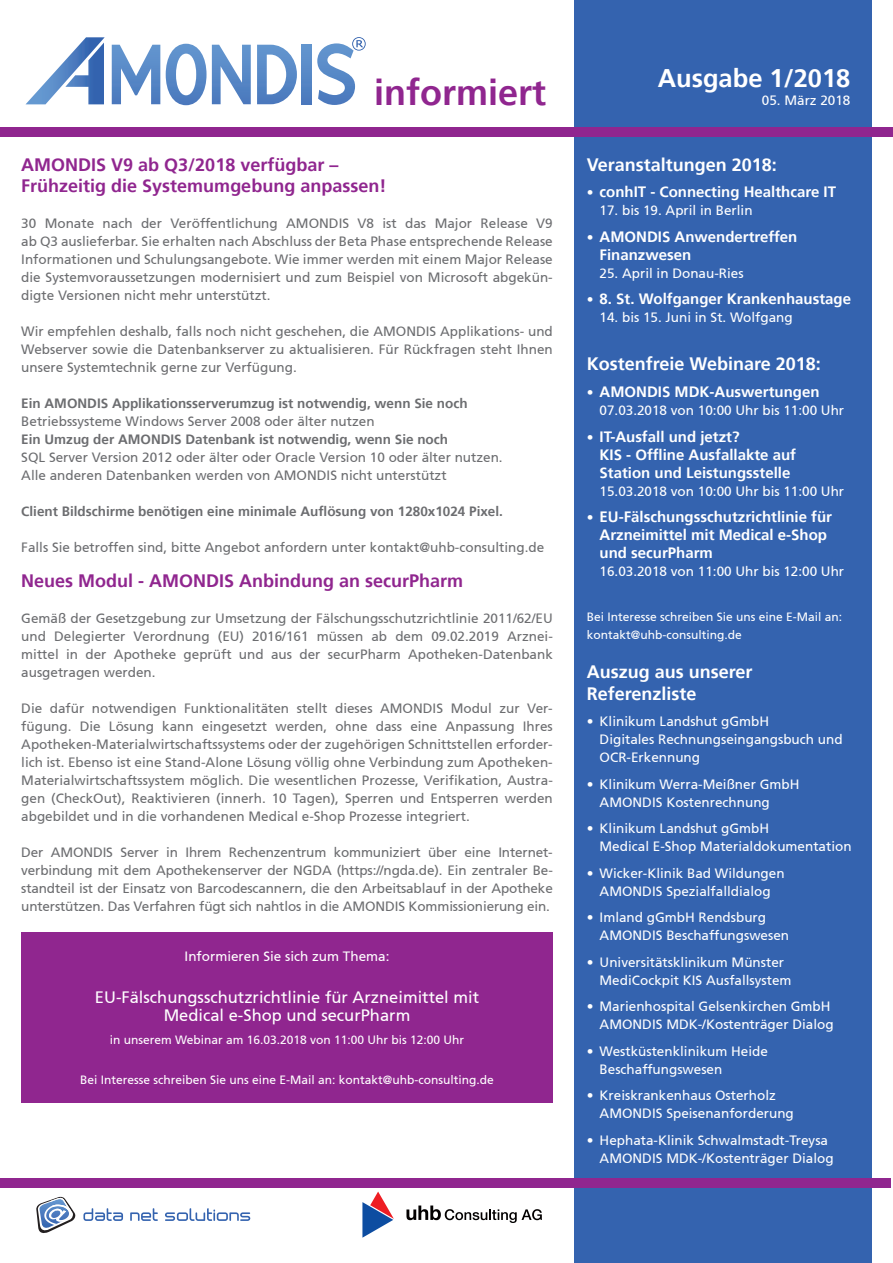
<style>
.page{position:relative;width:893px;height:1263px;background:#fff}
.page>*{position:absolute;margin:0;border:0;box-sizing:border-box;transform-origin:0 0}
.t1{font:700 36px "Frutiger 65";color:#90268f}
.t2{font:700 25.5px "Frutiger 65";color:#fff}
.t3{font:700 18px/21.6px "Frutiger 65";color:#90268f}
.t4{font:700 18px/21.6px "Frutiger 65";color:#fff}
.t5{font:16.5px/18px "Frutiger 55 Roman";color:#fff;text-align:center}
.t6{font:700 15px/18px "Frutiger 65";color:#fff}
.t7{font:13.5px/18px "Frutiger 55 Roman";color:#6c6d70;text-align:justify}
.t8{font:13.5px/18px "Frutiger 55 Roman";color:#fff}
.t9{font:700 13.5px "Frutiger 65";color:#6c6d70}
.t10{font:12px/18px "Frutiger 55 Roman";color:#fff}
.s1{font-family:"Frutiger 55 Roman";font-weight:400;font-size:13.5px}
</style>
<div class="page">
<div style="left:574px;top:0;width:298px;height:1263px;background:#3463af"></div>
<svg style="left:26px;top:37px;width:79px;height:67px"></svg>
<svg style="left:112px;top:45px;width:48px;height:59px"></svg>
<svg style="left:166px;top:44px;width:85px;height:61px"></svg>
<svg style="left:257px;top:45px;width:40px;height:59px"></svg>
<svg style="left:302px;top:45px;width:9px;height:59px"></svg>
<svg style="left:317px;top:37px;width:49px;height:68px"></svg>
<div style="left:0;top:1178px;width:891px;height:9px;background:#90268f"></div>
<svg style="left:406px;top:1205px;width:136px;height:18px"></svg>
<svg style="left:362px;top:1191px;width:32px;height:47px"></svg>
<svg style="left:36px;top:1197px;width:39px;height:36px"></svg>
<svg style="left:83px;top:1208px;width:40px;height:13px"></svg>
<svg style="left:130px;top:1208px;width:28px;height:13px"></svg>
<svg style="left:165px;top:1208px;width:85px;height:13px"></svg>
<div style="left:0;top:128px;width:893px;height:9px;background:#90268f"></div>
<div style="left:21px;top:932px;width:532px;height:171px;background:#90268f"></div>
<h1 class="t1" style="left:374px;top:71px;width:174px">informiert</h1>
<h2 class="t2" style="left:658px;top:63px;width:194px">Ausgabe 1/2018</h2>
<p class="t8" style="left:762px;top:91px;width:90px">05. März 2018</p>
<h3 class="t3" style="left:21px;top:154px;width:367px">AMONDIS V9 ab Q3/2018 verfügbar –<br>Frühzeitig die Systemumgebung anpassen!</h3>
<p class="t7" style="left:21px;top:215px;width:533px">30 Monate nach der Veröffentlichung AMONDIS V8 ist das Major Release V9 ab Q3 auslieferbar. Sie erhalten nach Abschluss der Beta Phase entsprechende Release Informationen und Schulungsangebote. Wie immer werden mit einem Major Release die Systemvoraussetzungen modernisiert und zum Beispiel von Microsoft abgekün&shy;digte Versionen nicht mehr unterstützt.</p>
<p class="t7" style="left:21px;top:323px;width:533px">Wir empfehlen deshalb, falls noch nicht geschehen, die AMONDIS Applikations- und Webserver sowie die Datenbankserver zu aktualisieren. Für Rückfragen steht Ihnen unsere Systemtechnik gerne zur Verfügung.</p>
<p class="t9" style="left:21px;top:396px;width:448px">Ein AMONDIS Applikationsserverumzug ist notwendig, wenn Sie noch</p>
<p class="t7" style="left:21px;top:413px;width:355px">Betriebssysteme Windows Server 2008 oder älter nutzen</p>
<p class="t9" style="left:21px;top:432px;width:428px">Ein Umzug der AMONDIS Datenbank ist notwendig, wenn Sie noch</p>
<p class="t7" style="left:21px;top:449px;width:483px">SQL Server Version 2012 oder älter oder Oracle Version 10 oder älter nutzen.<br>Alle anderen Datenbanken werden von AMONDIS nicht unterstützt</p>
<p class="t9" style="left:21px;top:504px;width:483px">Client Bildschirme benötigen eine minimale Auflösung von 1280x1024 Pixel.</p>
<p class="t7" style="left:21px;top:539px;width:524px">Falls Sie betroffen sind, bitte Angebot anfordern unter kontakt@uhb-consulting.de</p>
<h3 class="t3" style="left:21px;top:570px;width:444px">Neues Modul - AMONDIS Anbindung an securPharm</h3>
<p class="t7" style="left:21px;top:610px;width:533px">Gemäß der Gesetzgebung zur Umsetzung der Fälschungsschutzrichtlinie 2011/62/EU und Delegierter Verordnung (EU) 2016/161 müssen ab dem 09.02.2019 Arznei&shy;mittel in der Apotheke geprüft und aus der securPharm Apotheken-Datenbank ausgetragen werden.</p>
<p class="t7" style="left:21px;top:700px;width:533px">Die dafür notwendigen Funktionalitäten stellt dieses AMONDIS Modul zur Ver&shy;fügung. Die Lösung kann eingesetzt werden, ohne dass eine Anpassung Ihres Apotheken-Materialwirtschaftssystems oder der zugehörigen Schnittstellen erforder&shy;lich ist. Ebenso ist eine Stand-Alone Lösung völlig ohne Verbindung zum Apotheken-Materialwirtschaftssystem möglich. Die wesentlichen Prozesse, Verifikation, Austra&shy;gen (CheckOut), Reaktivieren (innerh. 10 Tagen), Sperren und Entsperren werden abgebildet und in die vorhandenen Medical e-Shop Prozesse integriert.</p>
<p class="t7" style="left:21px;top:844px;width:533px">Der AMONDIS Server in Ihrem Rechenzentrum kommuniziert über eine Internet&shy;verbindung mit dem Apothekenserver der NGDA (https://ngda.de). Ein zentraler Be&shy;standteil ist der Einsatz von Barcodescannern, die den Arbeitsablauf in der Apotheke unterstützen. Das Verfahren fügt sich nahtlos in die AMONDIS Kommissionierung ein.</p>
<p class="t8" style="left:185px;top:947px;width:206px">Informieren Sie sich zum Thema:</p>
<p class="t5" style="left:95px;top:988px;width:386px">EU-Fälschungsschutzrichtlinie für Arzneimittel mit<br>Medical e-Shop und securPharm</p>
<p class="t10" style="left:110px;top:1030px;width:356px">in unserem Webinar am 16.03.2018 von 11:00 Uhr bis 12:00 Uhr</p>
<p class="t10" style="left:80px;top:1071px;width:415px">Bei Interesse schreiben Sie uns eine E-Mail an: kontakt@uhb-consulting.de</p>
<h3 class="t4" style="left:587px;top:154px;width:192px">Veranstaltungen 2018:</h3>
<p class="t6" style="left:587px;top:183px;width:251px"><span class="s1">•</span> conhIT - Connecting Healthcare IT</p>
<p class="t8" style="left:600px;top:202px;width:155px">17. bis 19. April in Berlin</p>
<p class="t6" style="left:600px;top:228px;width:199px;text-indent:-13px"><span class="s1">•</span> AMONDIS Anwendertreffen<br>Finanzwesen</p>
<p class="t8" style="left:600px;top:264px;width:146px">25. April in Donau-Ries</p>
<p class="t6" style="left:587px;top:290px;width:266px"><span class="s1">•</span> 8. St. Wolfganger Krankenhaustage</p>
<p class="t8" style="left:600px;top:309px;width:195px">14. bis 15. Juni in St. Wolfgang</p>
<h3 class="t4" style="left:587px;top:353px;width:236px">Kostenfreie Webinare 2018:</h3>
<p class="t6" style="left:587px;top:383px;width:234px"><span class="s1">•</span> AMONDIS MDK-Auswertungen</p>
<p class="t8" style="left:600px;top:401px;width:246px">07.03.2018 von 10:00 Uhr bis 11:00 Uhr</p>
<p class="t6" style="left:600px;top:427px;width:198px;text-indent:-13px"><span class="s1">•</span> IT-Ausfall und jetzt?<br>KIS - Offline Ausfallakte auf<br>Station und Leistungsstelle</p>
<p class="t8" style="left:600px;top:482px;width:246px">15.03.2018 von 10:00 Uhr bis 11:00 Uhr</p>
<p class="t6" style="left:600px;top:508px;width:234px;text-indent:-13px"><span class="s1">•</span> EU-Fälschungsschutzrichtlinie für<br>Arzneimittel mit Medical e-Shop und securPharm</p>
<p class="t8" style="left:600px;top:562px;width:246px">16.03.2018 von 11:00 Uhr bis 12:00 Uhr</p>
<p class="t10" style="left:587px;top:607px;width:257px">Bei Interesse schreiben Sie uns eine E-Mail an: kontakt@uhb-consulting.de</p>
<h3 class="t4" style="left:587px;top:661px;width:167px">Auszug aus unserer<br>Referenzliste</h3>
<p class="t8" style="left:600px;top:713px;width:245px;text-indent:-13px">• Klinikum Landshut gGmbH<br>Digitales Rechnungseingangsbuch und<br>OCR-Erkennung</p>
<p class="t8" style="left:600px;top:775px;width:201px;text-indent:-13px">• Klinikum Werra-Meißner GmbH<br>AMONDIS Kostenrechnung</p>
<p class="t8" style="left:600px;top:820px;width:254px;text-indent:-13px">• Klinikum Landshut gGmbH<br>Medical E-Shop Materialdokumentation</p>
<p class="t8" style="left:587px;top:864px;width:199px;text-align:center">• Wicker-Klinik Bad Wildungen<br>AMONDIS Spezialfalldialog</p>
<p class="t8" style="left:600px;top:909px;width:191px;text-indent:-13px">• Imland gGmbH Rendsburg<br>AMONDIS Beschaffungswesen</p>
<p class="t8" style="left:600px;top:953px;width:194px;text-indent:-13px">• Universitätsklinikum Münster<br>MediCockpit KIS Ausfallsystem</p>
<p class="t8" style="left:587px;top:998px;width:248px;text-align:right">• Marienhospital Gelsenkirchen GmbH<br>AMONDIS MDK-/Kostenträger Dialog</p>
<p class="t8" style="left:600px;top:1042px;width:170px;text-indent:-13px">• Westküstenklinikum Heide<br>Beschaffungswesen</p>
<p class="t8" style="left:600px;top:1087px;width:196px;text-indent:-13px">• Kreiskrankenhaus Osterholz<br>AMONDIS Speisenanforderung</p>
<p class="t8" style="left:600px;top:1131px;width:236px;text-indent:-13px">• Hephata-Klinik Schwalmstadt-Treysa<br>AMONDIS MDK-/Kostenträger Dialog</p>
</div>
